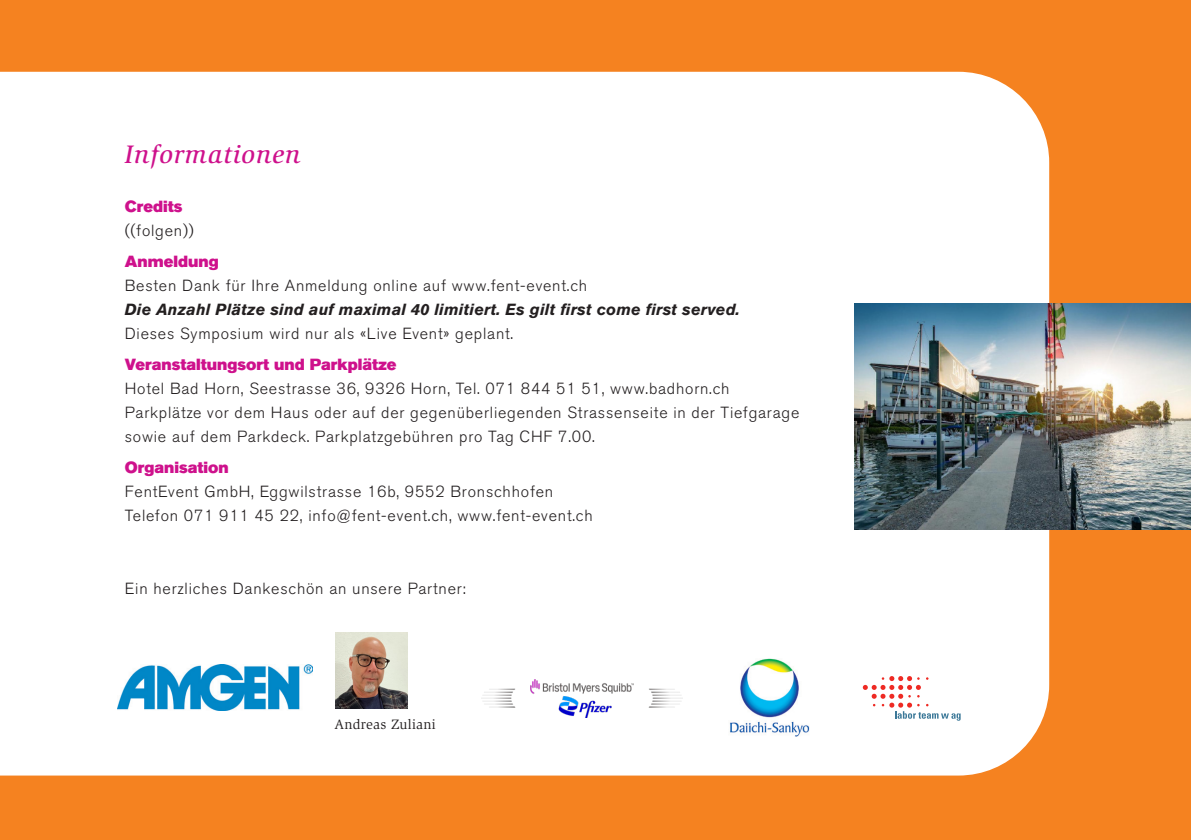
<style>
.page{position:relative;width:1191px;height:840px;background:#fff}
.page>*{position:absolute;margin:0;border:0;box-sizing:border-box;transform-origin:0 0}
.t1{font:italic 500 26px "Slimbach Std";letter-spacing:.04em;color:#ce118c}
.Te_Slimbach{font:300 16px/24px "Akzidenz Grotesk BQ";letter-spacing:.05em;color:#231f20}
.Te_Slimbach-2{font:italic 700 16px "Akzidenz Grotesk BQ";letter-spacing:.01em;color:#231f20}
.t2{font:16px "Akzidenz Grotesk BQ Super";color:#ce118c}
.Te_Slimbach-3{font:14px "Slimbach Std";letter-spacing:.02em;color:#231f20}
</style>
<div class="page">
<div style="left:0;top:0;width:1191px;height:839px;background:#f58220"></div>
<div style="left:0;top:72px;width:1049px;height:703px;background:#fff"></div>
<img style="left:854px;top:303px;width:337px;height:225px">
<img style="left:118px;top:664px;width:194px;height:46px">
<img style="left:481px;top:679px;width:202px;height:38px">
<svg style="left:862px;top:675px;width:98px;height:45px"></svg>
<img style="left:728px;top:658px;width:82px;height:78px">
<img style="left:335px;top:632px;width:73px;height:76px">
<p class="t1" style="left:125px;top:139px;width:177px">Informationen</p>
<p class="t2" style="left:125px;top:196px;width:59px">Credits</p>
<p class="Te_Slimbach" style="left:125px;top:218px;width:71px">((folgen))</p>
<p class="t2" style="left:125px;top:252px;width:96px">Anmeldung</p>
<p class="Te_Slimbach" style="left:125px;top:273px;width:464px">Besten Dank für Ihre Anmeldung online auf www.fent-event.ch</p>
<p class="Te_Slimbach-2" style="left:125px;top:299px;width:616px">Die Anzahl Plätze sind auf maximal 40 limitiert. Es gilt first come first served.</p>
<p class="Te_Slimbach" style="left:125px;top:321px;width:390px">Dieses Symposium wird nur als «Live Event» geplant.</p>
<p class="t2" style="left:125px;top:355px;width:273px">Veranstaltungsort und Parkplätze</p>
<p class="Te_Slimbach" style="left:125px;top:376px;width:606px">Hotel Bad Horn, Seestrasse 36, 9326 Horn, Tel. 071 844 51 51, www.badhorn.ch</p>
<p class="Te_Slimbach" style="left:125px;top:400px;width:676px">Parkplätze vor dem Haus oder auf der gegenüberliegenden Strassenseite in der Tiefgarage</p>
<p class="Te_Slimbach" style="left:125px;top:424px;width:471px">sowie auf dem Parkdeck. Parkplatzgebühren pro Tag CHF 7.00.</p>
<p class="t2" style="left:125px;top:458px;width:106px">Organisation</p>
<p class="Te_Slimbach" style="left:125px;top:480px;width:469px">FentEvent GmbH, Eggwilstrasse 16b, 9552 Bronschhofen<br>Telefon 071 911 45 22, info@fent-event.ch, www.fent-event.ch</p>
<p class="Te_Slimbach" style="left:125px;top:576px;width:343px">Ein herzliches Dankeschön an unsere Partner:</p>
<p class="Te_Slimbach-3" style="left:334px;top:716px;width:103px">Andreas Zuliani</p>
</div>
